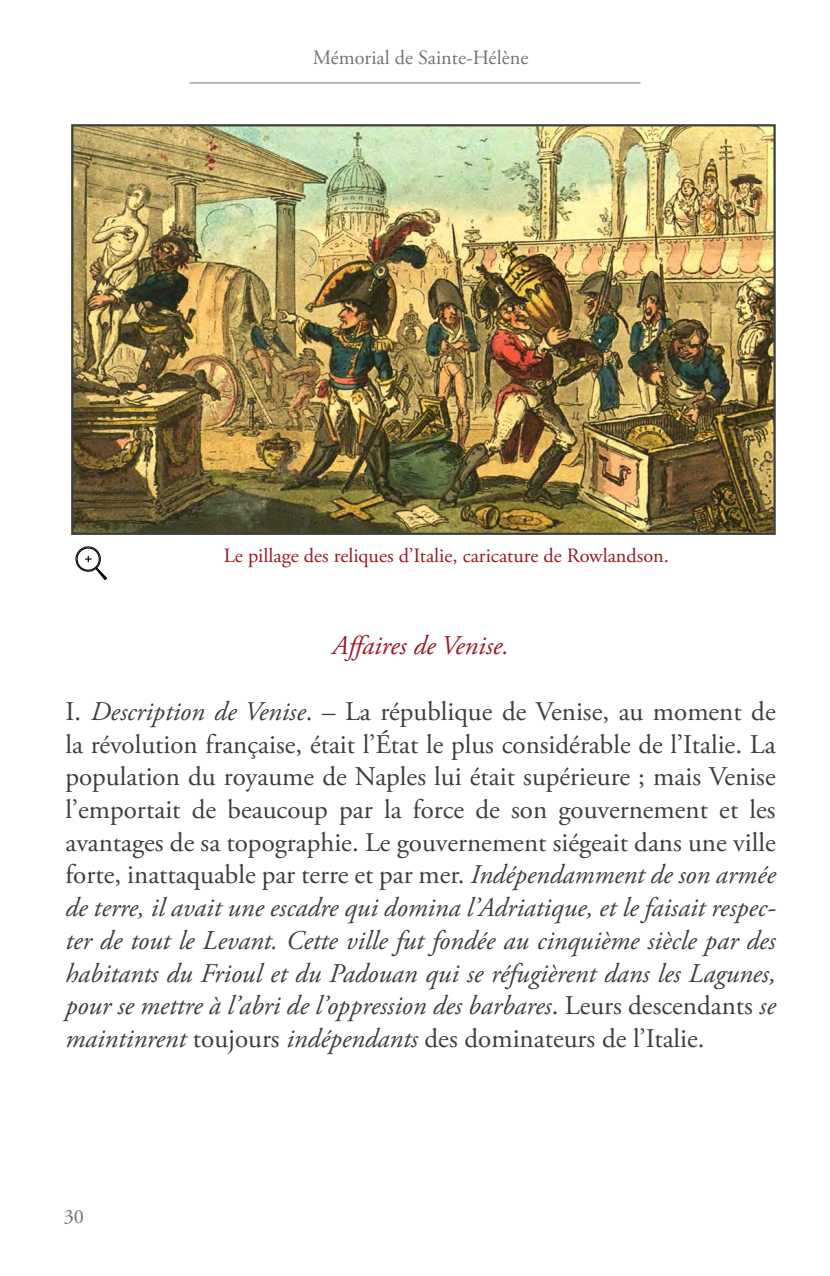
<style>
.page{position:relative;width:830px;height:1276px;background:#fff}
.page>*{position:absolute;margin:0;border:0;box-sizing:border-box;transform-origin:0 0}
.par{font:27px/32.6px "Adobe Garamond Pro";color:#3d3e3f;text-align:justify}
.titre3{font:italic 27px "Adobe Garamond Pro";color:#9a1920}
.legende{font:20.25px "Adobe Garamond Pro";color:#9a1920}
.t1{font:20.25px "Adobe Garamond Pro";color:#717374}
.s1{font-style:italic}
</style>
<div class="page">
<hr style="left:189px;top:83px;width:451px;height:1px;background:#717374">
<img style="left:74px;top:127px;width:698px;height:405px">
<div style="left:71px;top:124px;width:704px;height:411px;border:2px solid #3d3e3f"></div>
<div style="left:76px;top:546px;width:25px;height:25px;border:1px solid #000;border-radius:50%"></div>
<div style="left:76px;top:547px;width:24px;height:24px;border:1px solid #000;border-radius:50%"></div>
<svg style="left:85px;top:556px;width:22px;height:24px"></svg>
<p class="t1" style="left:312px;top:45px;width:217px">Mémorial de Sainte-Hélène</p>
<p class="legende" style="left:223px;top:544px;width:446px">Le pillage des reliques d’Italie, caricature de Rowlandson.</p>
<h3 class="titre3" style="left:332px;top:629px;width:178px">Affaires de Venise.</h3>
<p class="par" style="left:65px;top:696px;width:711px">I. <span class="s1">Description de Venise</span>. – La république de Venise, au moment de la révolution française, était l’État le plus considérable de l’Italie. La population du royaume de Naples lui était supérieure ; mais Venise l’emportait de beaucoup par la force de son gouvernement et les avantages de sa topographie. Le gouvernement siégeait dans une ville forte, inattaquable par terre et par mer. <span class="s1">Indépendamment de son armée de terre, il avait une escadre qui domina l’Adriatique, et le faisait respec&shy;ter de tout le Levant. Cette ville fut fondée au cinquième siècle par des habitants du Frioul et du Padouan qui se réfugièrent dans les Lagunes, pour se mettre à l’abri de l’oppression des barbares</span>. Leurs descendants <span class="s1">se maintinrent</span> toujours <span class="s1">indépendants</span> des dominateurs de l’Italie.</p>
<p class="t1" style="left:64px;top:1205px;width:22px">30</p>
</div>
